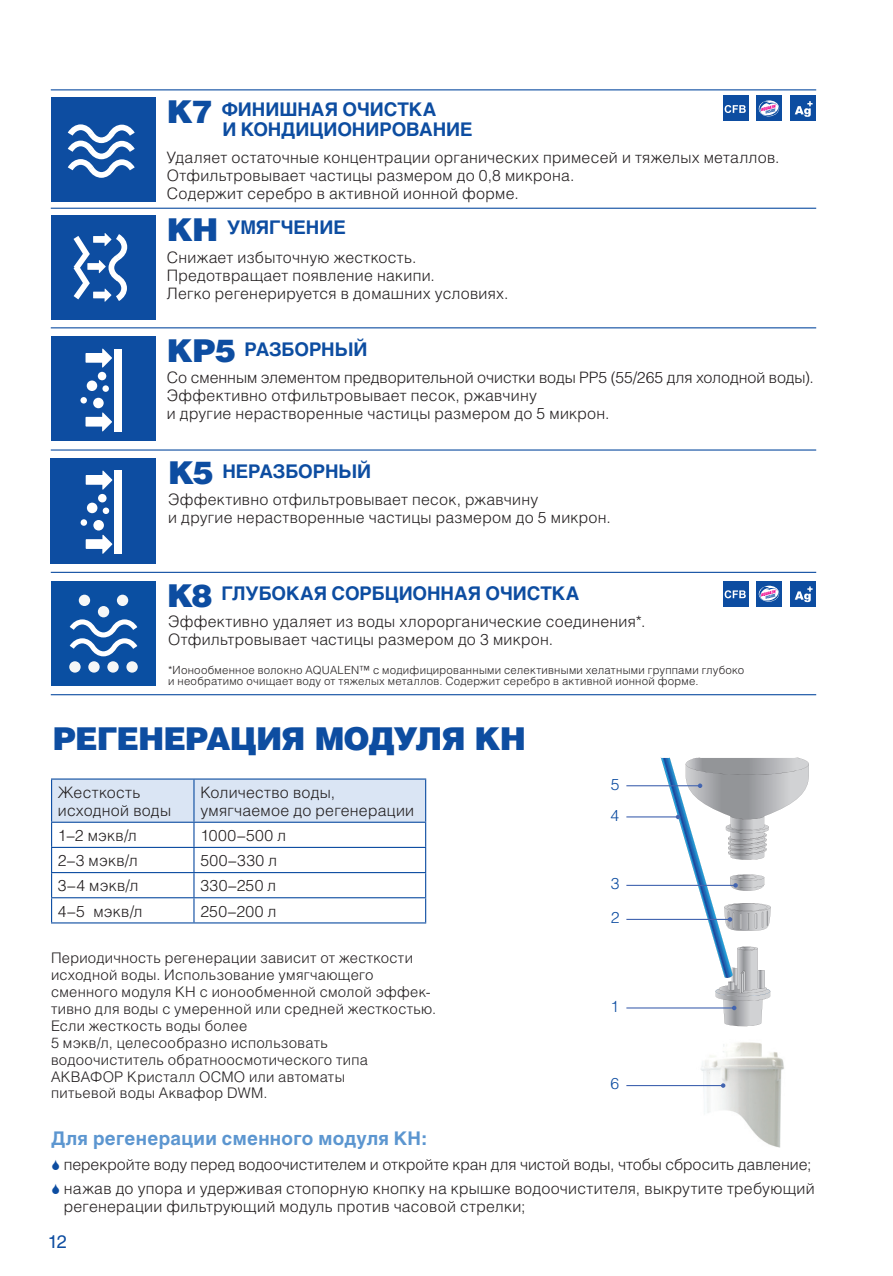
<style>
.page{position:relative;width:893px;height:1276px;background:#fff}
.page>*{position:absolute;margin:0;border:0;box-sizing:border-box;transform-origin:0 0}
.t1{font:31.5px "Helios Black C";letter-spacing:-.035em;color:#0d4da1}
.t2{font:700 18.68px/20.2px "Helios";letter-spacing:-.005em;color:#0d4da1}
.t3{font:700 18.68px "Helios";letter-spacing:.02em;color:#5c96d0}
.t4{font:18px "Helios";color:#0d4da1}
.t5{font:300 15.75px/18px "Helios";letter-spacing:.015em;color:#231f20}
.t6{font:300 15.75px/31.1px "Helios";color:#0d4da1}
.t7{font:300 14.62px/16.9px "Helios";letter-spacing:.02em;color:#231f20}
.t8{font:300 11.25px/11.2px "Helios";letter-spacing:.025em;color:#231f20}
.s1{font-family:"Helios Black C";font-weight:400;font-size:31.5px}
</style>
<div class="page">
<div style="left:51px;top:581px;width:105px;height:105px;background:#0a4fa2"></div>
<svg style="left:69px;top:594px;width:69px;height:78px"></svg>
<img style="left:693px;top:1042px;width:91px;height:106px">
<hr style="left:51px;top:778px;width:143px;height:1px;background:#0d4da1">
<hr style="left:194px;top:778px;width:232px;height:1px;background:#0d4da1">
<svg style="left:51px;top:779px;width:375px;height:143px"></svg>
<hr style="left:51px;top:922px;width:143px;height:1px;background:#0d4da1">
<hr style="left:194px;top:922px;width:232px;height:1px;background:#0d4da1">
<hr style="left:626px;top:785px;width:74px;height:1px;background:#4365b0">
<hr style="left:626px;top:816px;width:52px;height:1px;background:#4365b0">
<hr style="left:626px;top:885px;width:110px;height:1px;background:#4365b0">
<hr style="left:626px;top:919px;width:104px;height:1px;background:#4365b0">
<hr style="left:626px;top:1007px;width:108px;height:1px;background:#4365b0">
<svg style="left:661px;top:758px;width:148px;height:268px"></svg>
<hr style="left:626px;top:1085px;width:97px;height:1px;background:#4365b0">
<svg style="left:721px;top:1083px;width:4px;height:4px"></svg>
<hr style="left:51px;top:89px;width:765px;height:1px;background:#0d4da1">
<hr style="left:51px;top:208px;width:765px;height:1px;background:#0d4da1">
<hr style="left:51px;top:327px;width:765px;height:1px;background:#0d4da1">
<hr style="left:51px;top:449px;width:765px;height:1px;background:#0d4da1">
<hr style="left:51px;top:572px;width:765px;height:1px;background:#0d4da1">
<div style="left:51px;top:97px;width:104px;height:104px;background:#0d4da1"></div>
<svg style="left:68px;top:124px;width:67px;height:54px"></svg>
<div style="left:51px;top:215px;width:104px;height:105px;background:#0d4da1"></div>
<div style="left:93px;top:236px;width:13px;height:7px;background:#fff"></div>
<div style="left:93px;top:292px;width:13px;height:6px;background:#fff"></div>
<div style="left:87px;top:263px;width:13px;height:7px;background:#fff"></div>
<svg style="left:74px;top:236px;width:16px;height:63px"></svg>
<svg style="left:99px;top:233px;width:28px;height:69px"></svg>
<div style="left:51px;top:336px;width:104px;height:105px;background:#0d4da1"></div>
<div style="left:115px;top:349px;width:7px;height:82px;background:#fff"></div>
<div style="left:98px;top:372px;width:8px;height:8px;background:#fff;border-radius:50%"></div>
<div style="left:87px;top:380px;width:10px;height:11px;background:#fff;border-radius:50%"></div>
<div style="left:93px;top:398px;width:11px;height:10px;background:#fff;border-radius:50%"></div>
<div style="left:80px;top:397px;width:7px;height:6px;background:#fff;border-radius:50%"></div>
<div style="left:102px;top:385px;width:7px;height:7px;background:#fff;border-radius:50%"></div>
<svg style="left:102px;top:348px;width:10px;height:19px"></svg>
<div style="left:86px;top:353px;width:18px;height:10px;background:#fff"></div>
<svg style="left:102px;top:412px;width:10px;height:19px"></svg>
<div style="left:86px;top:417px;width:18px;height:9px;background:#fff"></div>
<div style="left:51px;top:458px;width:105px;height:105px;background:#0d4da1"></div>
<div style="left:115px;top:471px;width:7px;height:83px;background:#fff"></div>
<div style="left:98px;top:494px;width:9px;height:8px;background:#fff;border-radius:50%"></div>
<div style="left:87px;top:502px;width:10px;height:11px;background:#fff;border-radius:50%"></div>
<div style="left:93px;top:520px;width:11px;height:10px;background:#fff;border-radius:50%"></div>
<div style="left:81px;top:519px;width:6px;height:7px;background:#fff;border-radius:50%"></div>
<div style="left:103px;top:507px;width:6px;height:7px;background:#fff;border-radius:50%"></div>
<svg style="left:102px;top:470px;width:10px;height:20px"></svg>
<div style="left:86px;top:475px;width:18px;height:10px;background:#fff"></div>
<svg style="left:102px;top:535px;width:10px;height:19px"></svg>
<div style="left:86px;top:539px;width:18px;height:10px;background:#fff"></div>
<div style="left:722px;top:96px;width:26px;height:25px;background:#0d4da1"></div>
<svg style="left:725px;top:105px;width:21px;height:8px"></svg>
<div style="left:756px;top:96px;width:26px;height:25px;background:#0d4da1"></div>
<svg style="left:758px;top:100px;width:21px;height:17px"></svg>
<svg style="left:759px;top:101px;width:20px;height:15px"></svg>
<div style="left:790px;top:96px;width:26px;height:25px;background:#0d4da1"></div>
<svg style="left:795px;top:101px;width:17px;height:16px"></svg>
<hr style="left:51px;top:694px;width:765px;height:1px;background:#0d4da1">
<div style="left:722px;top:581px;width:26px;height:26px;background:#0d4da1"></div>
<svg style="left:725px;top:590px;width:21px;height:8px"></svg>
<div style="left:756px;top:581px;width:26px;height:26px;background:#0d4da1"></div>
<svg style="left:758px;top:585px;width:21px;height:17px"></svg>
<svg style="left:759px;top:587px;width:20px;height:14px"></svg>
<div style="left:790px;top:581px;width:26px;height:26px;background:#0d4da1"></div>
<svg style="left:795px;top:586px;width:17px;height:16px"></svg>
<p class="t2" style="left:222px;top:99px;width:252px;text-indent:-56px"><span class="s1">К7</span> ФИНИШНАЯ ОЧИСТКА<br>И КОНДИЦИОНИРОВАНИЕ</p>
<p class="t5" style="left:167px;top:148px;width:614px">Удаляет остаточные концентрации органических примесей и тяжелых металлов.<br>Отфильтровывает частицы размером до 0,8 микрона.<br>Содержит серебро в активной ионной форме.</p>
<p class="t2" style="left:167px;top:217px;width:180px"><span class="s1">КН</span> УМЯГЧЕНИЕ</p>
<p class="t5" style="left:167px;top:248px;width:343px">Снижает избыточную жесткость.<br>Предотвращает появление накипи.<br>Легко регенерируется в домашних условиях.</p>
<p class="t2" style="left:167px;top:339px;width:200px"><span class="s1">КР5</span> РАЗБОРНЫЙ</p>
<p class="t5" style="left:167px;top:368px;width:648px">Со сменным элементом предворительной очистки воды РР5 (55/265 для холодной воды).<br>Эффективно отфильтровывает песок, ржавчину<br>и другие нерастворенные частицы размером до 5 микрон.</p>
<p class="t2" style="left:168px;top:461px;width:202px"><span class="s1">К5</span> НЕРАЗБОРНЫЙ</p>
<p class="t5" style="left:168px;top:490px;width:444px">Эффективно отфильтровывает песок, ржавчину<br>и другие нерастворенные частицы размером до 5 микрон.</p>
<p class="t2" style="left:167px;top:583px;width:414px"><span class="s1">К8</span> ГЛУБОКАЯ СОРБЦИОННАЯ ОЧИСТКА</p>
<p class="t5" style="left:168px;top:612px;width:479px">Эффективно удаляет из воды хлорорганические соединения*.<br>Отфильтровывает частицы размером до 3 микрон.</p>
<p class="t8" style="left:168px;top:664px;width:578px">*Ионообменное волокно AQUALEN™ с модифицированными селективными хелатными группами глубоко и необратимо очищает воду от тяжелых металлов. Содержит серебро в активной ионной форме.</p>
<h1 class="t1" style="left:53px;top:719px;width:475px">регенерация модуля кн</h1>
<p class="t5" style="left:58px;top:783px;width:115px">Жесткость исходной воды</p>
<p class="t5" style="left:200px;top:783px;width:215px">Количество воды, умягчаемое до регенерации</p>
<p class="t5" style="left:58px;top:826px;width:81px">1–2 мэкв/л</p>
<p class="t5" style="left:200px;top:826px;width:87px">1000–500 л</p>
<p class="t5" style="left:58px;top:851px;width:81px">2–3 мэкв/л</p>
<p class="t5" style="left:200px;top:851px;width:78px">500–330 л</p>
<p class="t5" style="left:58px;top:876px;width:82px">3–4 мэкв/л</p>
<p class="t5" style="left:200px;top:876px;width:77px">330–250 л</p>
<p class="t5" style="left:58px;top:901px;width:86px">4–5 мэкв/л</p>
<p class="t5" style="left:200px;top:901px;width:78px">250–200 л</p>
<p class="t7" style="left:51px;top:949px;width:387px">Периодичность регенерации зависит от жесткости исходной воды. Использование умягчающего сменного модуля КH с ионообменной смолой эффек&shy;тивно для воды с умеренной или средней жесткостью.<br>Если жесткость воды более<br>5 мэкв/л, целесообразно использовать водоочиститель обратноосмотического типа<br>Акв</p>
<p class="t6" style="left:610px;top:768px;width:11px">5<br>4</p>
<p class="t6" style="left:611px;top:866px;width:10px;line-height:34px">3<br>2</p>
<p class="t6" style="left:610px;top:990px;width:10px">1</p>
<p class="t7" style="left:51px;top:1067px;width:295px;text-indent:30px">афо р Кристалл ОСМО или автоматы питьевой воды Аквафор DWM.</p>
<p class="t3" style="left:51px;top:1127px;width:378px">Для регенерации сменного модуля КH:</p>
<p class="t5" style="left:64px;top:1151px;width:752px;line-height:24.3px">перекройте воду перед водоочистителем и откройте кран для чистой воды, чтобы сбросить давление; нажав до упора и удерживая стопорную кнопку на крышке водоочистителя, выкрутите требующий</p>
<p class="t5" style="left:64px;top:1197px;width:463px">регенерации фильтрующий модуль против часовой стрелки;</p>
<p class="t6" style="left:610px;top:1068px;width:10px">6</p>
<p class="t4" style="left:48px;top:1230px;width:21px">12</p>
</div>
